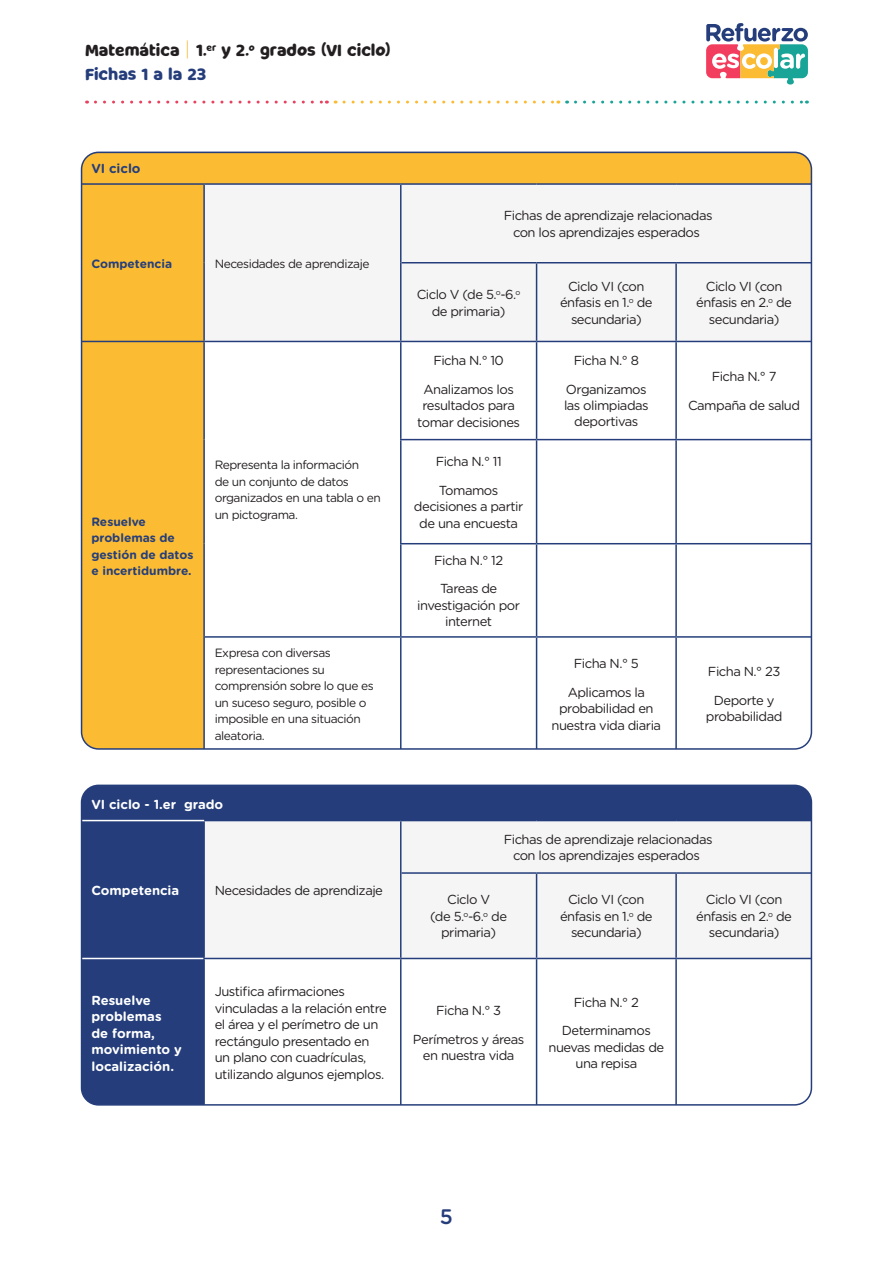
<style>
.page{position:relative;width:893px;height:1263px;background:#fff}
.page>*{position:absolute;margin:0;border:0;box-sizing:border-box;transform-origin:0 0}
.t1{font:500 21px "Gotham Rounded";color:#253e7b}
.t2{font:16.5px/23.4px "Milky Nice Clean";color:#231f20}
.t3{font:13.05px/16.5px "Gotham Rounded";letter-spacing:-.04em;color:#231f20;text-align:center}
.t4{font:700 13.05px/16.5px "Gotham Rounded";color:#fff}
.t5{font:700 13.05px "Gotham Rounded";color:#253e7b}
.t6{font:12px/16.5px "Gotham Rounded";letter-spacing:-.04em;color:#231f20}
.t7{font:700 12px/16.5px "Gotham Rounded";color:#253e7b}
.s1{font-family:"Gotham Rounded";font-weight:300;font-size:19.5px;color:#fbbc33}
.s2{color:#253e7b}
</style>
<div class="page">
<svg style="left:706px;top:23px;width:102px;height:62px"></svg>
<svg style="left:95px;top:101px;width:232px;height:3px"></svg>
<svg style="left:344px;top:101px;width:215px;height:3px"></svg>
<svg style="left:575px;top:101px;width:232px;height:3px"></svg>
<svg style="left:82px;top:153px;width:729px;height:594px"></svg>
<div style="left:205px;top:185px;width:604px;height:156px;background:#f5f5f6"></div>
<hr style="left:400px;top:185px;width:1px;height:78px;background:#253e7b">
<hr style="left:400px;top:263px;width:1px;height:78px;background:#253e7b">
<hr style="left:536px;top:263px;width:1px;height:78px;background:#253e7b">
<hr style="left:675px;top:263px;width:2px;height:78px;background:#253e7b">
<hr style="left:400px;top:342px;width:1px;height:97px;background:#253e7b">
<hr style="left:536px;top:342px;width:1px;height:97px;background:#253e7b">
<hr style="left:675px;top:342px;width:2px;height:97px;background:#253e7b">
<hr style="left:400px;top:440px;width:1px;height:103px;background:#253e7b">
<hr style="left:536px;top:440px;width:1px;height:103px;background:#253e7b">
<hr style="left:675px;top:440px;width:2px;height:103px;background:#253e7b">
<hr style="left:400px;top:544px;width:1px;height:92px;background:#253e7b">
<hr style="left:536px;top:544px;width:1px;height:92px;background:#253e7b">
<hr style="left:675px;top:544px;width:2px;height:92px;background:#253e7b">
<hr style="left:400px;top:638px;width:1px;height:111px;background:#253e7b">
<hr style="left:536px;top:638px;width:1px;height:111px;background:#253e7b">
<hr style="left:675px;top:638px;width:2px;height:111px;background:#253e7b">
<hr style="left:203px;top:342px;width:2px;height:98px;background:#253e7b">
<hr style="left:203px;top:440px;width:2px;height:104px;background:#253e7b">
<hr style="left:203px;top:544px;width:2px;height:93px;background:#253e7b">
<hr style="left:203px;top:637px;width:2px;height:112px;background:#253e7b">
<hr style="left:203px;top:185px;width:2px;height:78px;background:#253e7b">
<hr style="left:203px;top:263px;width:2px;height:78px;background:#253e7b">
<hr style="left:401px;top:341px;width:136px;height:1px;background:#253e7b">
<hr style="left:537px;top:341px;width:139px;height:1px;background:#253e7b">
<hr style="left:676px;top:341px;width:135px;height:1px;background:#253e7b">
<hr style="left:400px;top:439px;width:137px;height:1px;background:#253e7b">
<hr style="left:400px;top:543px;width:137px;height:1px;background:#253e7b">
<hr style="left:400px;top:636px;width:137px;height:2px;background:#253e7b">
<hr style="left:537px;top:439px;width:139px;height:1px;background:#253e7b">
<hr style="left:537px;top:543px;width:139px;height:1px;background:#253e7b">
<hr style="left:537px;top:636px;width:139px;height:2px;background:#253e7b">
<hr style="left:676px;top:439px;width:135px;height:1px;background:#253e7b">
<hr style="left:676px;top:543px;width:135px;height:1px;background:#253e7b">
<hr style="left:676px;top:636px;width:135px;height:2px;background:#253e7b">
<hr style="left:676px;top:749px;width:135px;height:1px;background:#253e7b">
<hr style="left:204px;top:341px;width:197px;height:1px;background:#253e7b">
<hr style="left:205px;top:636px;width:195px;height:2px;background:#253e7b">
<hr style="left:82px;top:341px;width:122px;height:1px;background:#253e7b">
<hr style="left:401px;top:262px;width:136px;height:1px;background:#253e7b">
<hr style="left:537px;top:262px;width:139px;height:1px;background:#253e7b">
<hr style="left:676px;top:262px;width:135px;height:1px;background:#253e7b">
<hr style="left:82px;top:152px;width:122px;height:1px;background:#253e7b">
<hr style="left:676px;top:152px;width:135px;height:1px;background:#253e7b">
<hr style="left:82px;top:183px;width:122px;height:2px;background:#253e7b">
<hr style="left:204px;top:183px;width:197px;height:2px;background:#253e7b">
<hr style="left:401px;top:183px;width:136px;height:2px;background:#253e7b">
<hr style="left:537px;top:183px;width:139px;height:2px;background:#253e7b">
<hr style="left:676px;top:183px;width:135px;height:2px;background:#253e7b">
<div style="left:82px;top:787px;width:729px;height:318px;background:#253e7b"></div>
<div style="left:205px;top:821px;width:604px;height:137px;background:#f5f5f6"></div>
<svg style="left:205px;top:959px;width:606px;height:146px"></svg>
<hr style="left:400px;top:787px;width:1px;height:33px;background:#253e7b">
<hr style="left:400px;top:821px;width:1px;height:52px;background:#253e7b">
<hr style="left:400px;top:873px;width:1px;height:85px;background:#253e7b">
<hr style="left:536px;top:874px;width:1px;height:84px;background:#253e7b">
<hr style="left:675px;top:874px;width:2px;height:84px;background:#253e7b">
<hr style="left:400px;top:959px;width:1px;height:146px;background:#253e7b">
<hr style="left:536px;top:959px;width:1px;height:146px;background:#253e7b">
<hr style="left:675px;top:959px;width:2px;height:146px;background:#253e7b">
<hr style="left:203px;top:959px;width:2px;height:146px;background:#253e7b">
<hr style="left:203px;top:821px;width:2px;height:52px;background:#253e7b">
<hr style="left:203px;top:873px;width:2px;height:85px;background:#253e7b">
<hr style="left:401px;top:958px;width:136px;height:1px;background:#253e7b">
<hr style="left:537px;top:958px;width:139px;height:1px;background:#253e7b">
<hr style="left:676px;top:958px;width:135px;height:1px;background:#253e7b">
<hr style="left:400px;top:1105px;width:137px;height:1px;background:#253e7b">
<hr style="left:537px;top:1105px;width:139px;height:1px;background:#253e7b">
<hr style="left:676px;top:1105px;width:135px;height:1px;background:#253e7b">
<hr style="left:203px;top:958px;width:198px;height:1px;background:#253e7b">
<hr style="left:203px;top:1105px;width:197px;height:1px;background:#253e7b">
<hr style="left:401px;top:872px;width:136px;height:2px;background:#253e7b">
<hr style="left:537px;top:872px;width:139px;height:2px;background:#253e7b">
<hr style="left:676px;top:872px;width:135px;height:2px;background:#253e7b">
<hr style="left:82px;top:958px;width:121px;height:1px;background:#fff">
<hr style="left:536px;top:787px;width:1px;height:33px;background:#253e7b">
<hr style="left:676px;top:787px;width:1px;height:33px;background:#253e7b">
<hr style="left:82px;top:785px;width:122px;height:2px;background:#253e7b">
<hr style="left:676px;top:785px;width:135px;height:2px;background:#253e7b">
<hr style="left:204px;top:820px;width:197px;height:1px;background:#253e7b">
<hr style="left:401px;top:820px;width:136px;height:1px;background:#253e7b">
<hr style="left:537px;top:820px;width:139px;height:1px;background:#253e7b">
<hr style="left:676px;top:820px;width:135px;height:1px;background:#253e7b">
<hr style="left:82px;top:820px;width:122px;height:1px;background:#fff">
<div style="left:81px;top:785px;width:731px;height:320px;border:2px solid #253e7b;border-radius:17px"></div>
<p class="t2" style="left:85px;top:39px;width:307px">Matemática <span class="s1">|</span> 1.<sup>er</sup> y 2.<sup>o</sup> grados (VI ciclo)<br><span class="s2">Fichas 1 a la 23</span></p>
<p class="t5" style="left:91px;top:159px;width:51px">VI ciclo</p>
<p class="t7" style="left:91px;top:255px;width:82px">Competencia</p>
<p class="t6" style="left:215px;top:254px;width:156px">Necesidades de aprendizaje</p>
<p class="t7" style="left:91px;top:513px;width:103px">Resuelve problemas de gestión de datos e incertidumbre.</p>
<p class="t6" style="left:215px;top:456px;width:168px">Representa la información<br>de un conjunto de datos organizados en una tabla o en un pictograma.</p>
<p class="t3" style="left:504px;top:207px;width:210px">Fichas de aprendizaje relacionadas con los aprendizajes esperados</p>
<p class="t3" style="left:417px;top:286px;width:105px">Ciclo V (de 5.<sup>o</sup>-6.<sup>o </sup>de primaria)</p>
<p class="t3" style="left:560px;top:277px;width:94px">Ciclo VI (con énfasis en 1.<sup>o</sup> de secundaria)</p>
<p class="t3" style="left:696px;top:277px;width:97px">Ciclo VI (con énfasis en 2.<sup>o</sup> de secundaria)</p>
<p class="t3" style="left:423px;top:346px;width:92px;line-height:28.5px">Ficha N.° 10<br>Analizamos los</p>
<p class="t3" style="left:417px;top:397px;width:104px">resultados para tomar decisiones</p>
<p class="t3" style="left:436px;top:447px;width:67px;line-height:28.5px;text-align:left">Ficha N.° 11<br>Tomamos</p>
<p class="t3" style="left:414px;top:498px;width:111px">decisiones a partir de una encuesta</p>
<p class="t3" style="left:434px;top:545px;width:71px;line-height:28.5px">Ficha N.° 12<br>Tareas de</p>
<p class="t3" style="left:417px;top:596px;width:104px">investigación por internet</p>
<p class="t3" style="left:566px;top:345px;width:82px;line-height:28.5px">Ficha N.° 8<br>Organizamos</p>
<p class="t3" style="left:564px;top:396px;width:86px">las olimpiadas deportivas</p>
<p class="t3" style="left:688px;top:362px;width:113px;line-height:28.5px">Ficha N.° 7<br>Campaña de salud</p>
<p class="t6" style="left:215px;top:644px;width:160px">Expresa con diversas representaciones su comprensión sobre lo que es un suceso seguro, posible o imposible en una situación aleatoria.</p>
<p class="t3" style="left:568px;top:649px;width:79px;line-height:28.5px">Ficha N.° 5<br>Aplicamos la</p>
<p class="t3" style="left:552px;top:700px;width:111px">probabilidad en nuestra vida diaria</p>
<p class="t4" style="left:91px;top:795px;width:133px">VI ciclo - 1.er grado</p>
<p class="t3" style="left:708px;top:657px;width:74px;line-height:28.5px">Ficha N.° 23<br>Deporte y</p>
<p class="t3" style="left:706px;top:708px;width:78px">probabilidad</p>
<p class="t4" style="left:91px;top:881px;width:89px">Competencia</p>
<p class="t3" style="left:215px;top:881px;width:170px">Necesidades de aprendizaje</p>
<p class="t4" style="left:91px;top:991px;width:92px">Resuelve problemas<br>de forma, movimiento y localización.</p>
<p class="t3" style="left:215px;top:983px;width:174px;text-align:left">Justifica afirmaciones vinculadas a la relación entre el área y el perímetro de un rectángulo presentado en un plano con cuadrículas, utilizando algunos ejemplos.</p>
<p class="t3" style="left:504px;top:830px;width:210px">Fichas de aprendizaje relacionadas con los aprendizajes esperados</p>
<p class="t3" style="left:430px;top:891px;width:78px">Ciclo V<br>(de 5.<sup>o</sup>-6.<sup>o</sup> de primaria)</p>
<p class="t3" style="left:560px;top:891px;width:94px">Ciclo VI (con énfasis en 1.<sup>o</sup> de secundaria)</p>
<p class="t3" style="left:696px;top:891px;width:97px">Ciclo VI (con énfasis en 2.<sup>o</sup> de secundaria)</p>
<p class="t3" style="left:413px;top:995px;width:113px;line-height:28.5px">Ficha N.° 3<br>Perímetros y áreas</p>
<p class="t3" style="left:423px;top:1046px;width:93px">en nuestra vida</p>
<p class="t3" style="left:562px;top:987px;width:91px;line-height:28.5px">Ficha N.° 2<br>Determinamos</p>
<p class="t3" style="left:548px;top:1038px;width:117px">nuevas medidas de una repisa</p>
<h1 class="t1" style="left:440px;top:1202px;width:15px">5</h1>
</div>
